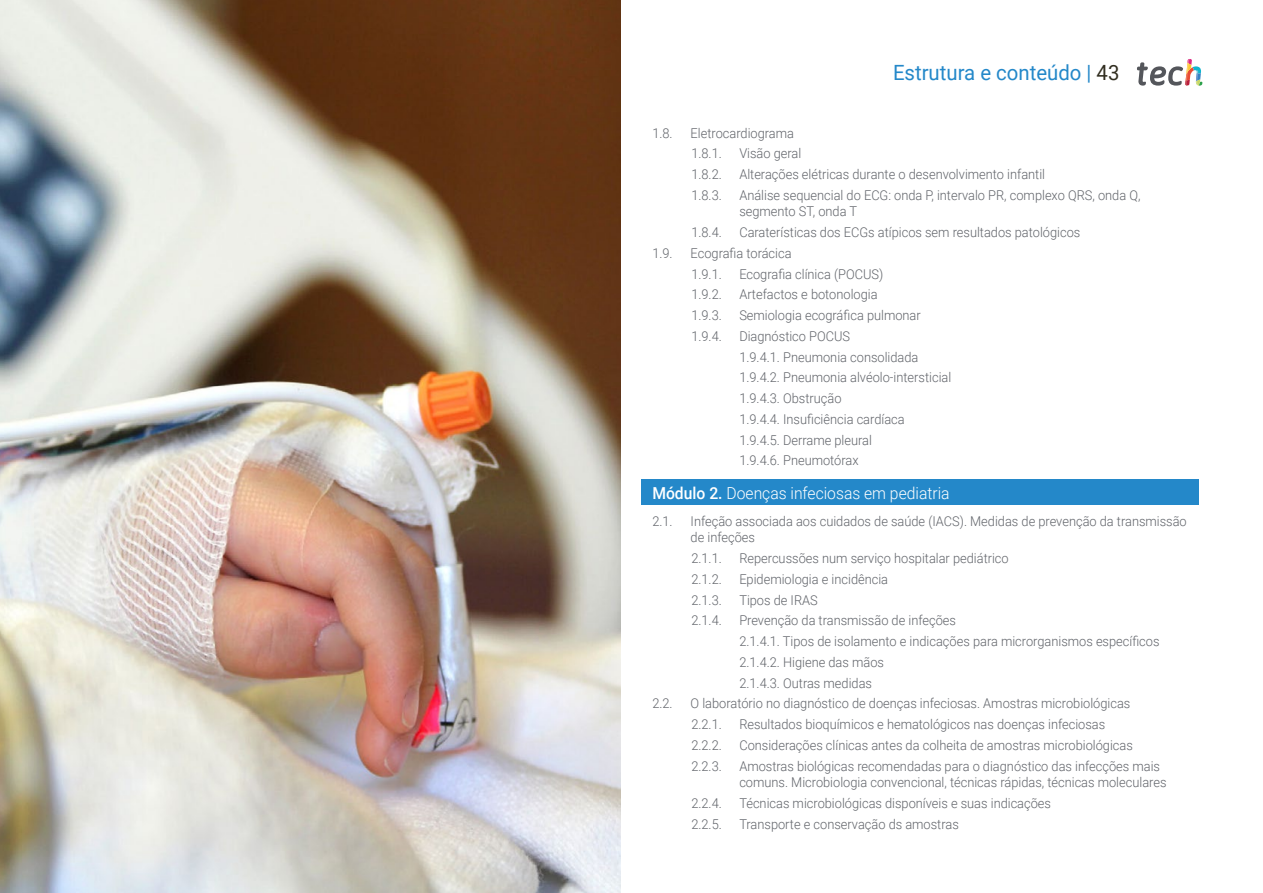
<style>
.page{position:relative;width:1263px;height:893px;background:#fff}
.page>*{position:absolute;margin:0;border:0;box-sizing:border-box;transform-origin:0 0}
.t1{font:21px "Roboto";color:#2488c9}
.t2{font:300 16.5px "Roboto";color:#fff;scale:.95 1}
.t3{font:300 13.5px/20.7px "Roboto";color:#61646a;scale:.95 1}
.s1{color:#312e20}
.s2{font-weight:500}
</style>
<div class="page">
<img style="left:0;top:0;width:621px;height:893px">
<svg style="left:1137px;top:59px;width:65px;height:27px"></svg>
<div style="left:641px;top:480px;width:558px;height:25px;background:#2488c9"></div>
<p class="t3" style="left:652px;top:122px;width:23px">1.8.</p>
<p class="t3" style="left:691px;top:122px;width:110px">Eletrocardiograma<br>1.8.1.</p>
<p class="t3" style="left:739px;top:143px;width:67px">Visão geral</p>
<h1 class="t1" style="left:893px;top:57px;width:228px">Estrutura e conteúdo | <span class="s1">43</span></h1>
<p class="t3" style="left:691px;top:164px;width:34px">1.8.2.</p>
<p class="t3" style="left:739px;top:164px;width:323px">Alterações elétricas durante o desenvolvimento infantil</p>
<p class="t3" style="left:691px;top:184px;width:34px">1.8.3.</p>
<p class="t3" style="left:739px;top:186px;width:424px;line-height:16.5px">Análise sequencial do ECG: onda P, intervalo PR, complexo QRS, onda Q, segmento ST, onda T</p>
<p class="t3" style="left:691px;top:222px;width:34px">1.8.4.</p>
<p class="t3" style="left:739px;top:222px;width:360px">Caraterísticas dos ECGs atípicos sem resultados patológicos</p>
<p class="t3" style="left:652px;top:242px;width:23px">1.9.</p>
<p class="t3" style="left:691px;top:242px;width:108px">Ecografia torácica<br>1.9.1.</p>
<p class="t3" style="left:739px;top:263px;width:153px">Ecografia clínica (POCUS)</p>
<p class="t3" style="left:691px;top:284px;width:34px">1.9.2.</p>
<p class="t3" style="left:739px;top:284px;width:147px">Artefactos e botonologia</p>
<p class="t3" style="left:691px;top:305px;width:34px">1.9.3.</p>
<p class="t3" style="left:739px;top:305px;width:192px">Semiologia ecográfica pulmonar</p>
<p class="t3" style="left:691px;top:325px;width:34px">1.9.4.</p>
<p class="t3" style="left:739px;top:325px;width:225px">Diagnóstico POCUS<br>1.9.4.1. Pneumonia consolidada<br>1.9.4.2. Pneumonia alvéolo-intersticial<br>1.9.4.3. Obstrução<br>1.9.4.4. Insuficiência cardíaca<br>1.9.4.5. Derrame pleural<br>1.9.4.6. Pneumotórax</p>
<p class="t2" style="left:652px;top:481px;width:314px"><span class="s2">Módulo 2.</span> Doenças infeciosas em pediatria</p>
<p class="t3" style="left:652px;top:510px;width:23px">2.1.</p>
<p class="t3" style="left:691px;top:512px;width:524px;line-height:16.5px">Infeção associada aos cuidados de saúde (IACS). Medidas de prevenção da transmissão de infeções</p>
<p class="t3" style="left:691px;top:547px;width:34px">2.1.1.</p>
<p class="t3" style="left:739px;top:547px;width:285px">Repercussões num serviço hospitalar pediátrico</p>
<p class="t3" style="left:691px;top:568px;width:34px">2.1.2.</p>
<p class="t3" style="left:739px;top:568px;width:158px">Epidemiologia e incidência</p>
<p class="t3" style="left:691px;top:589px;width:34px">2.1.3.</p>
<p class="t3" style="left:739px;top:589px;width:84px">Tipos de IRAS</p>
<p class="t3" style="left:691px;top:610px;width:34px">2.1.4.</p>
<p class="t3" style="left:739px;top:610px;width:444px">Prevenção da transmissão de infeções<br>2.1.4.1. Tipos de isolamento e indicações para microrganismos específicos 2.1.4.2. Higiene das mãos<br>2.1.4.3. Outras medidas</p>
<p class="t3" style="left:652px;top:693px;width:23px">2.2.</p>
<p class="t3" style="left:691px;top:693px;width:464px">O laboratório no diagnóstico de doenças infeciosas. Amostras microbiológicas<br>2.2.1.</p>
<p class="t3" style="left:739px;top:713px;width:387px">Resultados bioquímicos e hematológicos nas doenças infeciosas</p>
<p class="t3" style="left:691px;top:734px;width:34px">2.2.2.</p>
<p class="t3" style="left:739px;top:734px;width:416px">Considerações clínicas antes da colheita de amostras microbiológicas</p>
<p class="t3" style="left:691px;top:755px;width:34px">2.2.3.</p>
<p class="t3" style="left:739px;top:757px;width:451px;line-height:16.5px">Amostras biológicas recomendadas para o diagnóstico das infecções mais comuns. Microbiologia convencional, técnicas rápidas, técnicas moleculares</p>
<p class="t3" style="left:691px;top:792px;width:34px">2.2.4.</p>
<p class="t3" style="left:739px;top:792px;width:330px">Técnicas microbiológicas disponíveis e suas indicações</p>
<p class="t3" style="left:691px;top:813px;width:34px">2.2.5.</p>
<p class="t3" style="left:739px;top:813px;width:233px">Transporte e conservação ds amostras</p>
</div>
